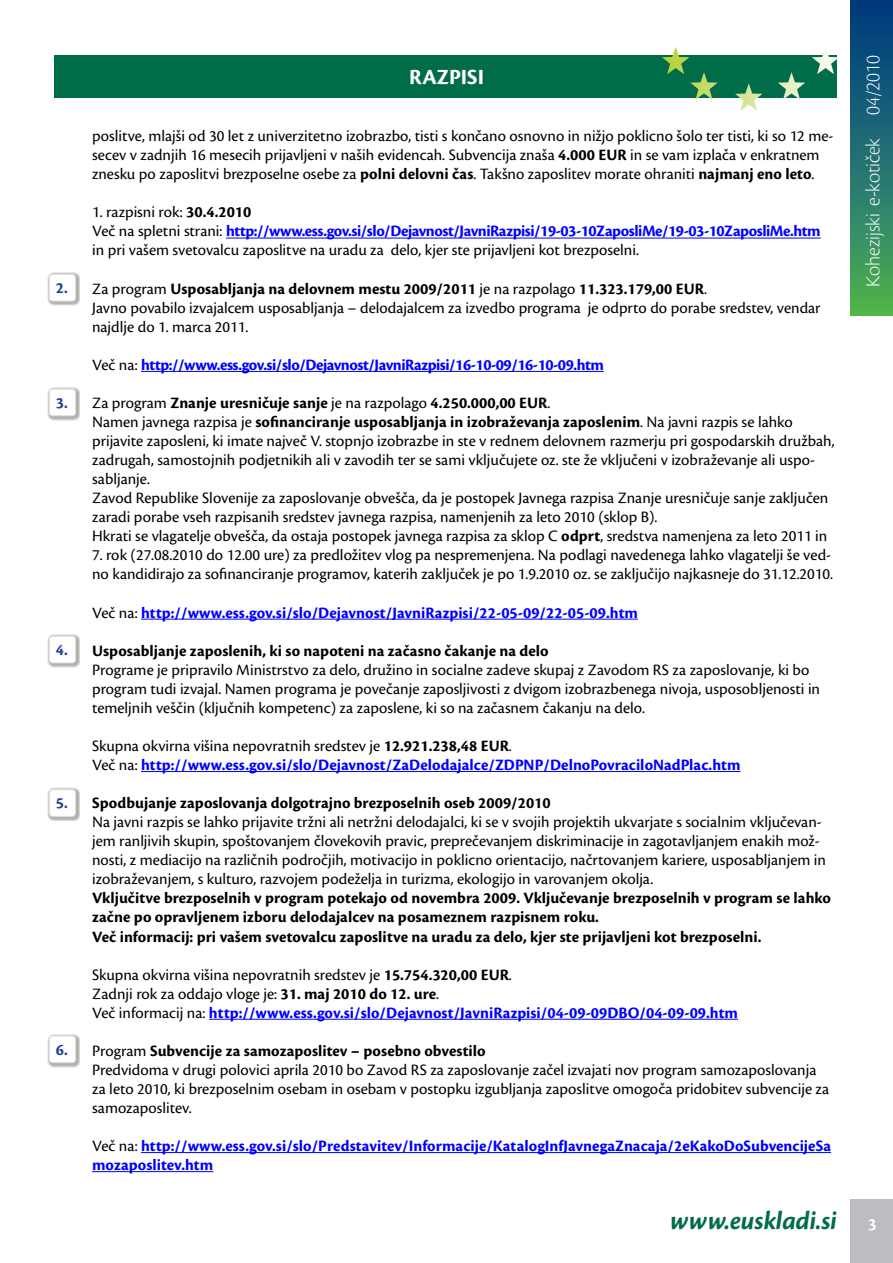
<style>
.page{position:relative;width:893px;height:1263px;background:#fff}
.page>*{position:absolute;margin:0;border:0;box-sizing:border-box;transform-origin:0 0}
.t1{font:27px "Cronos Pro Bold Subh It";color:#006c4a}
.t2{font:700 22.5px "Cronos Pro";color:#fff}
.t3{font:21px "Cronos Pro Lt Disp";color:#fff}
.t4{font:600 18px "Cronos Pro";color:#fff}
.t5{font:16.5px/19px "Cronos Pro";color:#000}
.t6{font:700 16.5px/19px "Cronos Pro";letter-spacing:.005em;color:#000}
.t7{font:700 16.5px/19px "Cronos Pro";color:#00f}
.t8{font:700 16.5px "Cronos Pro";letter-spacing:-.03em;color:#00f}
.t9{font:700 16.5px "Cronos Pro";color:#21409a}
.s1{font-weight:700}
.s2{font-weight:700;color:#00f}
.s3{font-weight:400;color:#000}
.s4{color:#000}
</style>
<div class="page">
<div style="left:850px;top:1199px;width:43px;height:64px;background:#bcbdc0"></div>
<div style="left:54px;top:55px;width:783px;height:43px;background:#006c4a"></div>
<svg style="left:662px;top:47px;width:56px;height:53px"></svg>
<svg style="left:735px;top:83px;width:27px;height:28px"></svg>
<svg style="left:778px;top:72px;width:27px;height:28px"></svg>
<svg style="left:812px;top:48px;width:25px;height:26px"></svg>
<div style="left:850px;top:0;width:43px;height:316px;background:linear-gradient(to bottom,#003586,#4eb054)"></div>
<svg style="left:47px;top:1034px;width:33px;height:33px"></svg>
<div style="left:49px;top:1036px;width:27px;height:27px;background:#fff;border-radius:3px"></div>
<div style="left:49px;top:1036px;width:27px;height:27px;border:1px solid #939598;border-radius:3px"></div>
<svg style="left:47px;top:787px;width:33px;height:34px"></svg>
<div style="left:49px;top:790px;width:27px;height:26px;background:#fff;border-radius:3px"></div>
<div style="left:49px;top:789px;width:27px;height:27px;border:1px solid #939598;border-radius:3px"></div>
<svg style="left:47px;top:634px;width:33px;height:33px"></svg>
<div style="left:49px;top:636px;width:27px;height:27px;background:#fff;border-radius:3px"></div>
<div style="left:49px;top:636px;width:27px;height:27px;border:1px solid #939598;border-radius:3px"></div>
<svg style="left:47px;top:272px;width:33px;height:33px"></svg>
<div style="left:49px;top:274px;width:27px;height:27px;background:#fff;border-radius:3px"></div>
<div style="left:49px;top:274px;width:27px;height:27px;border:1px solid #939598;border-radius:3px"></div>
<svg style="left:47px;top:387px;width:33px;height:33px"></svg>
<div style="left:49px;top:389px;width:27px;height:27px;background:#fff;border-radius:3px"></div>
<div style="left:49px;top:389px;width:27px;height:27px;border:1px solid #939598;border-radius:3px"></div>
<hr style="left:226px;top:238px;width:595px;height:1px;background:#00f">
<hr style="left:141px;top:371px;width:463px;height:1px;background:#00f">
<hr style="left:141px;top:619px;width:497px;height:1px;background:#00f">
<hr style="left:141px;top:771px;width:599px;height:1px;background:#00f">
<hr style="left:209px;top:1019px;width:529px;height:1px;background:#00f">
<hr style="left:141px;top:1152px;width:690px;height:1px;background:#00f">
<hr style="left:92px;top:1171px;width:121px;height:1px;background:#00f">
<p class="t9" style="left:56px;top:279px;width:13px">2.</p>
<p class="t9" style="left:56px;top:393px;width:13px">3.</p>
<p class="t9" style="left:56px;top:641px;width:13px">4.</p>
<p class="t9" style="left:56px;top:793px;width:13px">5.</p>
<p class="t9" style="left:56px;top:1041px;width:13px">6.</p>
<h2 class="t2" style="left:409px;top:64px;width:76px">RAZPISI</h2>
<p class="t5" style="left:92px;top:127px;width:743px">poslitve, mlajši od 30 let z univerzitetno izobrazbo, tisti s končano osnovno in nižjo poklicno šolo ter tisti, ki so 12 me&shy;secev v zadnjih 16 mesecih prijavljeni v naših evidencah. Subvencija znaša <span class="s1">4.000 EUR</span> in se vam izplača v enkratnem znesku po zaposlitvi brezposelne osebe za <span class="s1">polni delovni čas</span>. Takšno zaposlitev morate ohraniti <span class="s1">najmanj eno leto</span>.</p>
<p class="t5" style="left:92px;top:203px;width:730px">1. razpisni rok: <span class="s1">30.4.2010<br></span>Več na spletni strani: <span class="s2">http://www.ess.gov.si/slo/Dejavnost/JavniRazpisi/19-03-10ZaposliMe/19-03-10ZaposliMe.htm </span>in pri vašem svetovalcu zaposlitve na uradu za delo, kjer ste prijavljeni kot brezposelni.</p>
<p class="t5" style="left:92px;top:279px;width:730px">Za program <span class="s1">Usposabljanja na delovnem mestu 2009/2011</span> je na razpolago <span class="s1">11.323.179,00 EUR</span>.<br>Javno povabilo izvajalcem usposabljanja – delodajalcem za izvedbo programa je odprto do porabe sredstev, vendar najdlje do 1. marca 2011.</p>
<p class="t8" style="left:92px;top:355px;width:513px"><span class="s3">Več na:</span> http://www.ess.gov.si/slo/Dejavnost/JavniRazpisi/16-10-09/16-10-09.htm</p>
<p class="t5" style="left:92px;top:393px;width:744px">Za program <span class="s1">Znanje uresničuje sanje</span> je na razpolago <span class="s1">4.250.000,00 EUR</span>.<br>Namen javnega razpisa je <span class="s1">sofinanciranje usposabljanja in izobraževanja zaposlenim</span>. Na javni razpis se lahko prijavite zaposleni, ki imate največ V. stopnjo izobrazbe in ste v rednem delovnem razmerju pri gospodarskih družbah, zadrugah, samostojnih podjetnikih ali v zavodih ter se sami vključujete oz. ste že vključeni v izobraževanje ali uspo&shy;sabljanje.<br>Zavod Republike Slovenije za zaposlovanje obvešča, da je postopek Javnega razpisa Znanje uresničuje sanje zaključen zaradi porabe vseh razpisanih sredstev javnega razpisa, namenjenih za leto 2010 (sklop B).<br>Hkrati se vlagatelje obvešča, da ostaja postopek javnega razpisa za sklop C <span class="s1">odprt</span>, sredstva namenjena za leto 2011 in</p>
<p class="t5" style="left:92px;top:546px;width:742px">7. rok (27.08.2010 do 12.00 ure) za predložitev vlog pa nespremenjena. Na podlagi navedenega lahko vlagatelji še ved&shy;no kandidirajo za sofinanciranje programov, katerih zaključek je po 1.9.2010 oz. se zaključijo najkasneje do 31.12.2010.</p>
<p class="t7" style="left:92px;top:603px;width:547px"><span class="s3">Več na:</span> http://www.ess.gov.si/slo/Dejavnost/JavniRazpisi/22-05-09/22-05-09.htm</p>
<p class="t6" style="left:92px;top:641px;width:458px">Usposabljanje zaposlenih, ki so napoteni na začasno čakanje na delo</p>
<p class="t5" style="left:92px;top:660px;width:729px">Programe je pripravilo Ministrstvo za delo, družino in socialne zadeve skupaj z Zavodom RS za zaposlovanje, ki bo program tudi izvajal. Namen programa je povečanje zaposljivosti z dvigom izobrazbenega nivoja, usposobljenosti in temeljnih veščin (ključnih kompetenc) za zaposlene, ki so na začasnem čakanju na delo.</p>
<p class="t7" style="left:92px;top:736px;width:650px"><span class="s3">Skupna okvirna višina nepovratnih sredstev je</span> <span class="s4">12.921.238,48 EUR</span><span class="s3">.<br>Več na:</span> http://www.ess.gov.si/slo/Dejavnost/ZaDelodajalce/ZDPNP/DelnoPovraciloNadPlac.htm</p>
<p class="t6" style="left:92px;top:794px;width:460px">Spodbujanje zaposlovanja dolgotrajno brezposelnih oseb 2009/2010</p>
<p class="t5" style="left:92px;top:812px;width:735px">Na javni razpis se lahko prijavite tržni ali netržni delodajalci, ki se v svojih projektih ukvarjate s socialnim vključevan&shy;jem ranljivih skupin, spoštovanjem človekovih pravic, preprečevanjem diskriminacije in zagotavljanjem enakih mož&shy;nosti, z mediacijo na različnih področjih, motivacijo in poklicno orientacijo, načrtovanjem kariere, usposabljanjem in izobraževanjem, s kulturo, razvojem podeželja in turizma, ekologijo in varovanjem okolja.</p>
<p class="t6" style="left:92px;top:889px;width:740px">Vključitve brezposelnih v program potekajo od novembra 2009. Vključevanje brezposelnih v program se lahko začne po opravljenem izboru delodajalcev na posameznem razpisnem roku.<br>Več informacij: pri vašem svetovalcu zaposlitve na uradu za delo, kjer ste prijavljeni kot brezposelni.</p>
<p class="t5" style="left:92px;top:965px;width:647px">Skupna okvirna višina nepovratnih sredstev je <span class="s1">15.754.320,00 EUR</span>.<br>Zadnji rok za oddajo vloge je: <span class="s1">31. maj 2010 do 12. ure</span>.<br>Več informacij na: <span class="s2">http://www.ess.gov.si/slo/Dejavnost/JavniRazpisi/04-09-09DBO/04-09-09.htm</span></p>
<p class="t5" style="left:92px;top:1041px;width:739px">Program <span class="s1">Subvencije za samozaposlitev – posebno obvestilo<br></span>Predvidoma v drugi polovici aprila 2010 bo Zavod RS za zaposlovanje začel izvajati nov program samozaposlovanja za leto 2010, ki brezposelnim osebam in osebam v postopku izgubljanja zaposlitve omogoča pridobitev subvencije za samozaposlitev.</p>
<p class="t7" style="left:92px;top:1137px;width:740px"><span class="s3">Več na:</span> http://www.ess.gov.si/slo/Predstavitev/Informacije/KatalogInfJavnegaZnacaja/2eKakoDoSubvencijeSa mozaposlitev.htm</p>
<h1 class="t1" style="left:670px;top:1205px;width:168px">www.euskladi.si</h1>
<p class="t3" style="left:861px;top:287px;width:233px;rotate:-90deg">Kohezijski e-kotiček 04/2010</p>
<p class="t4" style="left:868px;top:1213px;width:10px">3</p>
</div>
